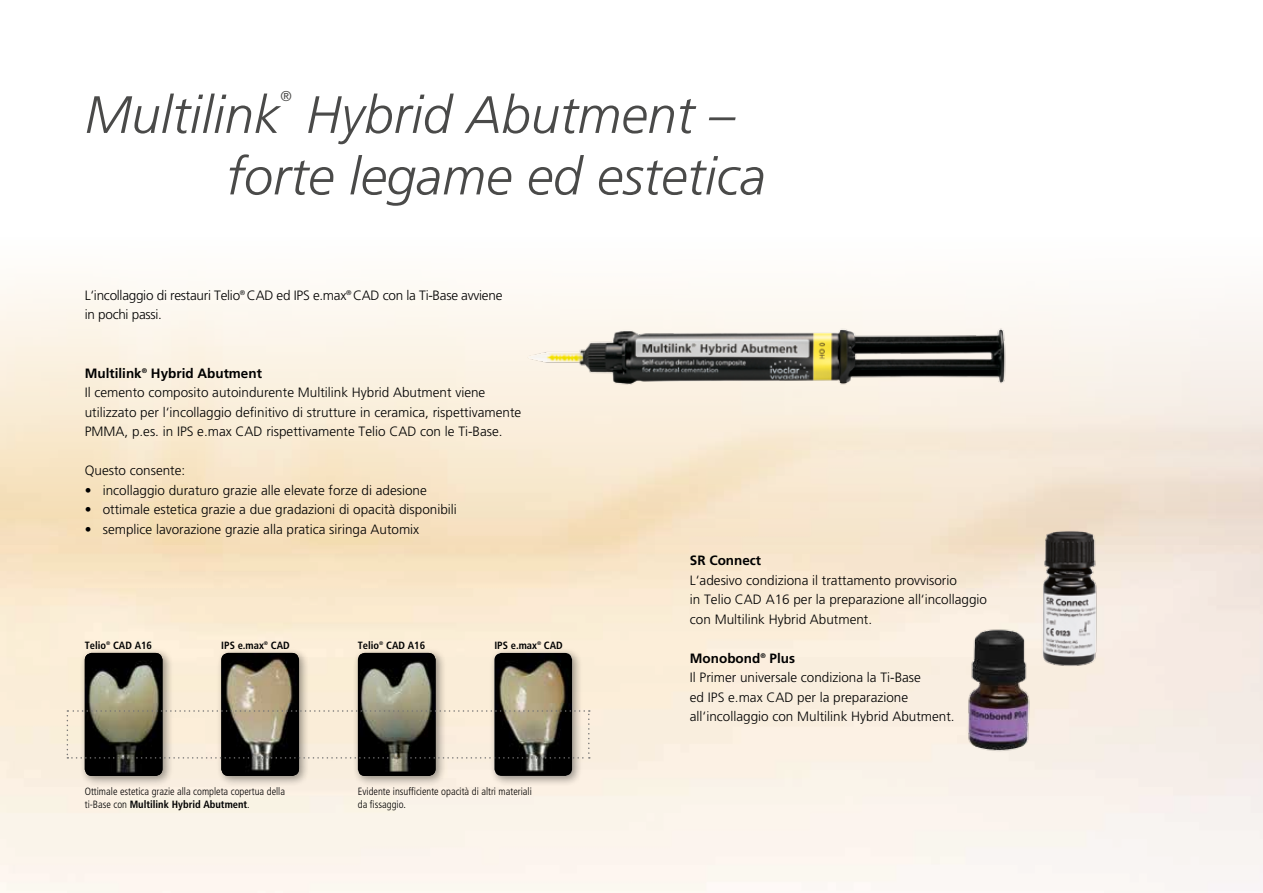
<style>
.page{position:relative;width:1263px;height:893px;background:#fff}
.page>*{position:absolute;margin:0;border:0;box-sizing:border-box;transform-origin:0 0}
.t1{font:italic 300 52.5px/61.5px "Frutiger";color:#4a4a49}
.t2{font:italic 300 14.25px "Frutiger";color:#4a4a49}
.t3{font:300 13.5px/19.5px "Frutiger";color:#000}
.t4{font:300 13.5px/19.5px "Frutiger";letter-spacing:-.02em;color:#000}
.t5{font:700 13.5px "Frutiger";color:#000}
.t6{font:300 condensed 10.5px/12.6px "Frutiger";color:#000}
.t7{font:700 condensed 10.5px "Frutiger";color:#000}
.s1{font-weight:700}
</style>
<div class="page">
<img style="left:506px;top:306px;width:519px;height:114px">
<div style="left:489px;top:648px;width:94px;height:139px;background:#000;opacity:.4"></div>
<img style="left:494px;top:653px;width:78px;height:123px">
<div style="left:80px;top:648px;width:93px;height:139px;background:#000;opacity:.4"></div>
<img style="left:85px;top:653px;width:77px;height:123px">
<div style="left:216px;top:648px;width:94px;height:139px;background:#000;opacity:.4"></div>
<img style="left:221px;top:653px;width:78px;height:123px">
<div style="left:353px;top:648px;width:94px;height:139px;background:#000;opacity:.4"></div>
<img style="left:360px;top:653px;width:76px;height:123px">
<img style="left:1032px;top:519px;width:68px;height:191px">
<img style="left:965px;top:609px;width:70px;height:238px">
<svg style="left:67px;top:710px;width:523px;height:49px;background:#8c8678"></svg>
<h1 class="t1" style="left:85px;top:85px;width:197px">Multilink</h1>
<p class="t2" style="left:280px;top:88px;width:13px">®</p>
<h1 class="t1" style="left:226px;top:85px;width:541px;text-indent:80px">Hybrid Abutment – forte legame ed estetica</h1>
<p class="t4" style="left:85px;top:286px;width:419px">L‘incollaggio di restauri Telio<sup>®</sup> CAD ed IPS e.max<sup>®</sup> CAD con la Ti-Base avviene in pochi passi.</p>
<p class="t3" style="left:85px;top:364px;width:438px"><span class="s1">Multilink</span><sup>®</sup> <span class="s1">Hybrid Abutment<br></span>Il cemento composito autoindurente Multilink Hybrid Abutment viene utilizzato per l‘incollaggio definitivo di strutture in ceramica, rispettivamente PMMA, p.es. in IPS e.max CAD rispettivamente Telio CAD con le Ti-Base.</p>
<p class="t3" style="left:85px;top:461px;width:102px">Questo consente:</p>
<p class="t3" style="left:85px;top:481px;width:344px">• incollaggio duraturo grazie alle elevate forze di adesione</p>
<p class="t3" style="left:85px;top:500px;width:374px">• ottimale estetica grazie a due gradazioni di opacità disponibili</p>
<p class="t3" style="left:85px;top:520px;width:336px">• semplice lavorazione grazie alla pratica siringa Automix</p>
<p class="t7" style="left:85px;top:639px;width:69px">Telio<sup>®</sup> CAD A16</p>
<p class="t7" style="left:221px;top:639px;width:70px">IPS e.max<sup>®</sup> CAD</p>
<p class="t7" style="left:358px;top:639px;width:69px">Telio<sup>®</sup> CAD A16</p>
<p class="t7" style="left:494px;top:639px;width:70px">IPS e.max<sup>®</sup> CAD</p>
<p class="t6" style="left:85px;top:785px;width:202px">Ottimale estetica grazie alla completa copertua della ti-Base con <span class="s1">Multilink Hybrid Abutment</span>.</p>
<p class="t6" style="left:358px;top:785px;width:176px">Evidente insufficiente opacità di altri materiali da fissaggio.</p>
<p class="t5" style="left:690px;top:553px;width:73px">SR Connect</p>
<p class="t3" style="left:690px;top:570px;width:299px">L‘adesivo condiziona il trattamento provvisorio<br>in Telio CAD A16 per la preparazione all‘incollaggio con Multilink Hybrid Abutment.</p>
<p class="t3" style="left:690px;top:648px;width:266px"><span class="s1">Monobond</span><sup>®</sup> <span class="s1">Plus<br></span>Il Primer universale condiziona la Ti-Base<br>ed IPS e.max CAD per la preparazione all‘incollaggio con Multilink Hybrid Abutment.</p>
</div>
